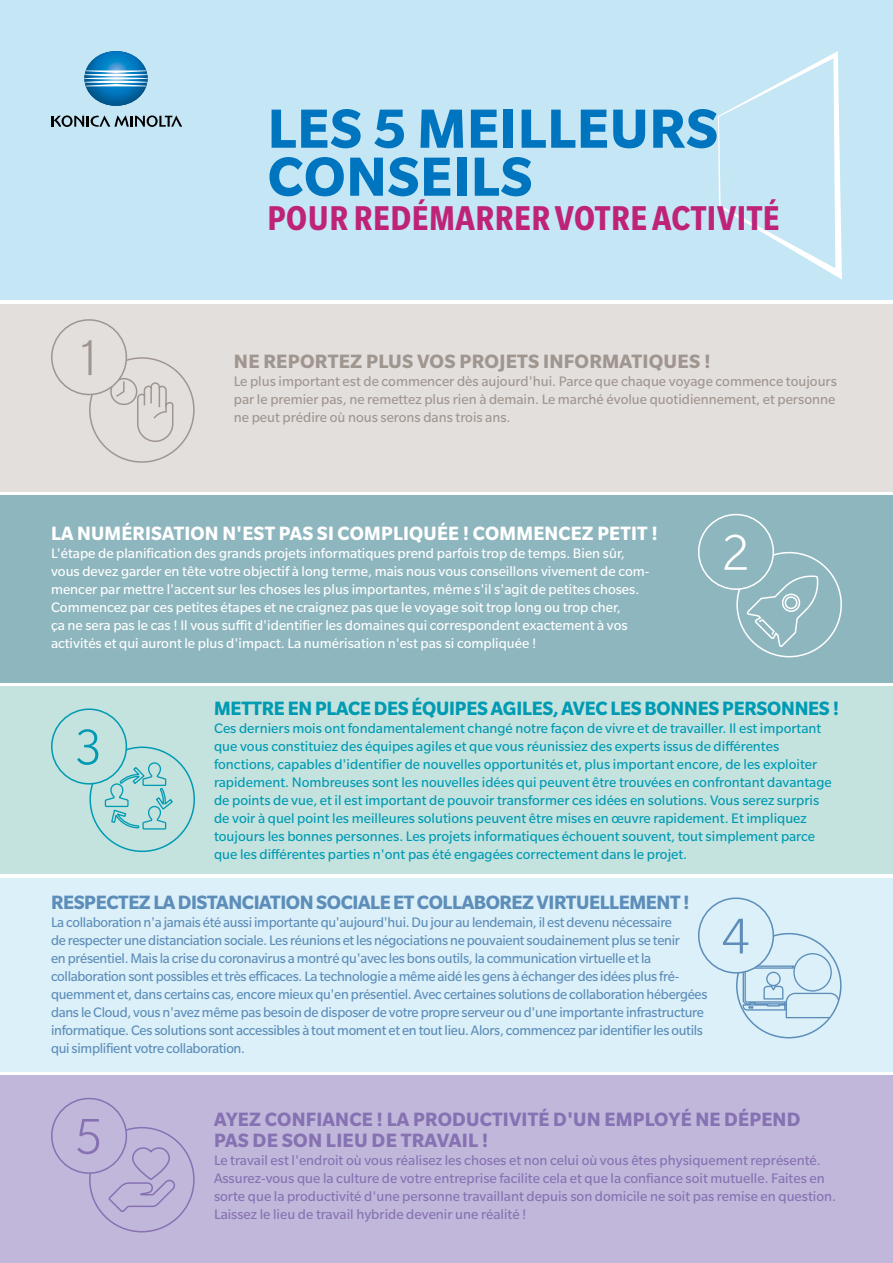
<style>
.page{position:relative;width:893px;height:1263px;background:#fff}
.page>*{position:absolute;margin:0;border:0;box-sizing:border-box;transform-origin:0 0}
.t1{font:700 60px/48px "Slate Pro";letter-spacing:.01em;color:#0075bf}
.t2{font:300 54.75px "Slate Pro";color:#fff}
.t3{font:300 54.75px "Slate Pro";color:#a09690}
.t4{font:300 54.75px "Slate Pro";color:#5d8eb9}
.t5{font:300 54.75px "Slate Pro";color:#009ab2}
.t6{font:300 54.75px "Slate Pro";color:#8672b2}
.t7{font:700 condensed 37.5px "Slate Pro";letter-spacing:.015em;color:#be2378}
.t8{font:700 21px/21px "Slate Pro";letter-spacing:.01em;color:#8672b2}
.t9{font:700 21px "Slate Pro";letter-spacing:-.02em;color:#5d8eb9}
.t10{font:700 21px "Slate Pro";letter-spacing:-.01em;color:#009ab2}
.t11{font:700 21px "Slate Pro";letter-spacing:.01em;color:#fff}
.t12{font:700 21px "Slate Pro";letter-spacing:.01em;color:#a09690}
.t13{font:15px/18px "Slate Pro";letter-spacing:-.02em;color:#5d8eb9}
.t14{font:15px/18px "Slate Pro";color:#009ab2}
.t15{font:15px/18px "Slate Pro";color:#fff}
.t16{font:15px/18px "Slate Pro";color:#8672b2}
.t17{font:15px/18px "Slate Pro";color:#a09690;text-align:justify}
</style>
<div class="page">
<div style="left:0;top:0;width:893px;height:300px;background:#c5e6f4"></div>
<svg style="left:718px;top:51px;width:124px;height:229px"></svg>
<svg style="left:84px;top:51px;width:64px;height:55px"></svg>
<svg style="left:51px;top:115px;width:131px;height:12px"></svg>
<div style="left:0;top:304px;width:893px;height:187px;background:#e3dfdd"></div>
<div style="left:0;top:495px;width:893px;height:187px;background:#8eb6be"></div>
<div style="left:0;top:686px;width:893px;height:187px;background:#c4e3df"></div>
<div style="left:0;top:878px;width:893px;height:193px;background:#dcf0f9"></div>
<div style="left:0;top:1075px;width:893px;height:188px;background:#c1b7db"></div>
<svg style="left:745px;top:574px;width:74px;height:74px"></svg>
<div style="left:736px;top:552px;width:106px;height:105px;border:2px solid #fff;border-radius:50%"></div>
<div style="left:699px;top:515px;width:74px;height:74px;background:#8eb6be;border-radius:50%"></div>
<div style="left:698px;top:514px;width:76px;height:76px;border:2px solid #fff;border-radius:50%"></div>
<svg style="left:109px;top:377px;width:65px;height:65px"></svg>
<div style="left:89px;top:357px;width:106px;height:106px;border:2px solid #a09690;border-radius:50%"></div>
<div style="left:52px;top:320px;width:74px;height:74px;background:#e3dfdd;border-radius:50%"></div>
<div style="left:51px;top:319px;width:76px;height:76px;border:2px solid #a09690;border-radius:50%"></div>
<svg style="left:742px;top:952px;width:98px;height:67px"></svg>
<div style="left:736px;top:933px;width:106px;height:105px;border:2px solid #5d8eb9;border-radius:50%"></div>
<div style="left:699px;top:898px;width:74px;height:75px;background:#dcf0f9;border-radius:50%"></div>
<div style="left:698px;top:897px;width:76px;height:76px;border:2px solid #5d8eb9;border-radius:50%"></div>
<svg style="left:104px;top:762px;width:69px;height:68px"></svg>
<div style="left:89px;top:746px;width:106px;height:106px;border:2px solid #009ab2;border-radius:50%"></div>
<div style="left:52px;top:709px;width:74px;height:75px;background:#c4e3df;border-radius:50%"></div>
<div style="left:51px;top:708px;width:76px;height:76px;border:2px solid #009ab2;border-radius:50%"></div>
<svg style="left:107px;top:1147px;width:68px;height:65px"></svg>
<div style="left:89px;top:1127px;width:106px;height:105px;border:2px solid #8672b2;border-radius:50%"></div>
<div style="left:52px;top:1098px;width:74px;height:75px;background:#c1b7db;border-radius:50%"></div>
<div style="left:51px;top:1098px;width:76px;height:76px;border:2px solid #8672b2;border-radius:50%"></div>
<h2 class="t3" style="left:75px;top:329px;width:29px">1</h2>
<h1 class="t1" style="left:268px;top:104px;width:452px">LES 5 MEILLEURS<br>CONSEILS</h1>
<h3 class="t7" style="left:268px;top:198px;width:513px">POUR REDÉMARRER VOTRE ACTIVITÉ</h3>
<h3 class="t12" style="left:234px;top:350px;width:478px">NE REPORTEZ PLUS VOS PROJETS INFORMATIQUES !</h3>
<p class="t17" style="left:234px;top:373px;width:605px">Le plus important est de commencer dès aujourd'hui. Parce que chaque voyage commence toujours par le premier pas, ne remettez plus rien à demain. Le marché évolue quotidiennement, et personne ne peut prédire où nous serons dans trois ans.</p>
<h3 class="t11" style="left:51px;top:521px;width:608px">LA NUMÉRISATION N'EST PAS SI COMPLIQUÉE ! COMMENCEZ PETIT !</h3>
<p class="t15" style="left:51px;top:544px;width:600px">L'étape de planification des grands projets informatiques prend parfois trop de temps. Bien sûr, vous devez garder en tête votre objectif à long terme, mais nous vous conseillons vivement de com&shy;mencer par mettre l'accent sur les choses les plus importantes, même s'il s'agit de petites choses.<br>Commencez par ces petites étapes et ne craignez pas que le voyage soit trop long ou trop cher,<br>ça ne sera pas le cas ! Il vous suffit d'identifier les domaines qui correspondent exactement à vos activités et qui auront le plus d'impact. La numérisation n'est pas si compliquée !</p>
<h2 class="t2" style="left:722px;top:524px;width:29px">2</h2>
<h3 class="t10" style="left:214px;top:697px;width:626px">METTRE EN PLACE DES ÉQUIPES AGILES, AVEC LES BONNES PERSONNES !</h3>
<p class="t14" style="left:214px;top:719px;width:619px">Ces derniers mois ont fondamentalement changé notre façon de vivre et de travailler. Il est important que vous constituiez des équipes agiles et que vous réunissiez des experts issus de différentes fonctions, capables d'identifier de nouvelles opportunités et, plus important encore, de les exploiter rapidement. Nombreuses sont les nouvelles idées qui peuvent être trouvées en confrontant davantage de points de vue, et il est important de pouvoir transformer ces idées en solutions. Vous serez surpris de voir à quel point les meilleures solutions peuvent être mises en œuvre rapidement. Et impliquez toujours les bonnes personnes. Les projets informatiques échouent souvent, tout simplement parce que les différentes parties n'ont pas été engagées correctement dans le projet.</p>
<h3 class="t9" style="left:51px;top:891px;width:640px">RESPECTEZ LA DISTANCIATION SOCIALE ET COLLABOREZ VIRTUELLEMENT !</h3>
<p class="t13" style="left:51px;top:913px;width:658px">La collaboration n'a jamais été aussi importante qu'aujourd'hui. Du jour au lendemain, il est devenu nécessaire<br>de respecter une distanciation sociale. Les réunions et les négociations ne pouvaient soudainement plus se tenir<br>en présentiel. Mais la crise du coronavirus a montré qu'avec les bons outils, la communication virtuelle et la collaboration sont possibles et très efficaces. La technologie a même aidé les gens à échanger des idées plus fré&shy;quemment et, dans certains cas, encore mieux qu'en présentiel. Avec certaines solutions de collaboration hébergées dans le Cloud, vous n'avez même pas besoin de disposer de votre propre serveur ou d'une importante infrastructure informatique. Ces solutions sont accessibles à tout moment et en tout lieu. Alors, commencez par identifier les outils qui simplifient votre collaboration.</p>
<h2 class="t5" style="left:75px;top:719px;width:29px">3</h2>
<h2 class="t4" style="left:722px;top:908px;width:29px">4</h2>
<h2 class="t6" style="left:75px;top:1108px;width:29px">5</h2>
<h3 class="t8" style="left:214px;top:1108px;width:588px">AYEZ CONFIANCE ! LA PRODUCTIVITÉ D'UN EMPLOYÉ NE DÉPEND<br>PAS DE SON LIEU DE TRAVAIL !</h3>
<p class="t16" style="left:214px;top:1151px;width:624px">Le travail est l'endroit où vous réalisez les choses et non celui où vous êtes physiquement représenté.<br>Assurez-vous que la culture de votre entreprise facilite cela et que la confiance soit mutuelle. Faites en sorte que la productivité d'une personne travaillant depuis son domicile ne soit pas remise en question.<br>Laissez le lieu de travail hybride devenir une réalité !</p>
</div>
